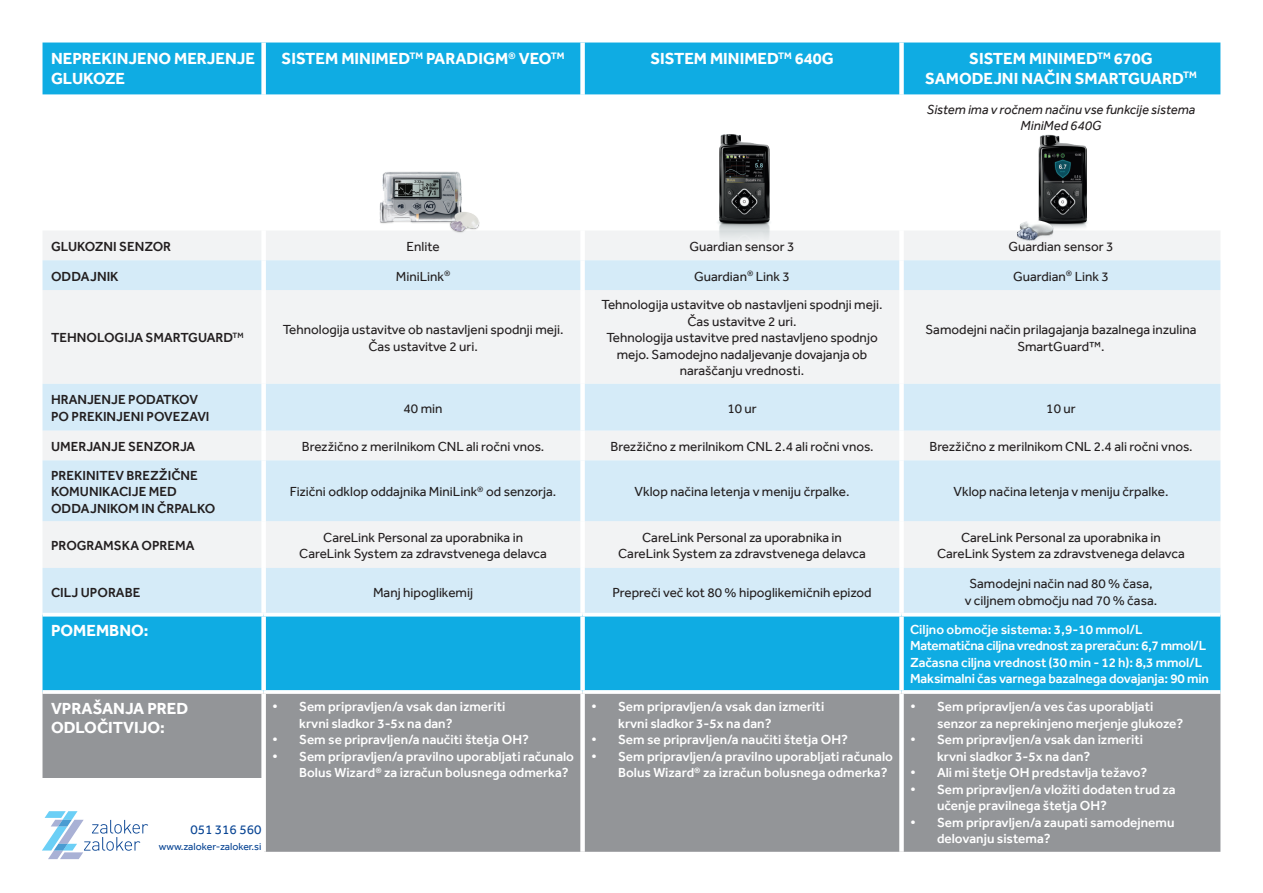
<style>
.page{position:relative;width:1263px;height:893px;background:#fff}
.page>*{position:absolute;margin:0;border:0;box-sizing:border-box;transform-origin:0 0}
.t1{font:700 16.5px/19.5px "Effra";color:#fff}
.t2{font:13.5px/16.5px "Effra";color:#231f20;text-align:center}
.t3{font:500 13.5px/16.5px "Effra";color:#fff}
.t4{font:500 13.5px/16.5px "Effra";color:#231f20}
.t5{font:italic 13.5px/16.5px "Effra";color:#231f20;text-align:center}
.t6{font:13.5px "Effra";color:#094594}
.t7{font:10.5px "Effra";color:#094594}
</style>
<div class="page">
<div style="left:43px;top:43px;width:1177px;height:51px;background:#0face3"></div>
<div style="left:43px;top:231px;width:1177px;height:29px;background:#f2f3f4"></div>
<svg style="left:43px;top:260px;width:1177px;height:353px;fill:#d5ebf8"></svg>
<div style="left:43px;top:617px;width:1177px;height:73px;background:#0face3"></div>
<div style="left:43px;top:694px;width:1177px;height:158px;background:#939598"></div>
<div style="left:261px;top:230px;width:5px;height:30px;background:#fff"></div>
<div style="left:580px;top:230px;width:5px;height:30px;background:#fff"></div>
<div style="left:899px;top:230px;width:5px;height:30px;background:#fff"></div>
<div style="left:261px;top:260px;width:5px;height:30px;background:#fff"></div>
<div style="left:580px;top:260px;width:5px;height:30px;background:#fff"></div>
<div style="left:899px;top:260px;width:5px;height:30px;background:#fff"></div>
<div style="left:261px;top:290px;width:5px;height:94px;background:#fff"></div>
<div style="left:580px;top:290px;width:5px;height:94px;background:#fff"></div>
<div style="left:899px;top:290px;width:5px;height:94px;background:#fff"></div>
<div style="left:261px;top:384px;width:5px;height:47px;background:#fff"></div>
<div style="left:580px;top:384px;width:5px;height:47px;background:#fff"></div>
<div style="left:899px;top:384px;width:5px;height:47px;background:#fff"></div>
<div style="left:261px;top:431px;width:5px;height:29px;background:#fff"></div>
<div style="left:580px;top:431px;width:5px;height:29px;background:#fff"></div>
<div style="left:899px;top:431px;width:5px;height:29px;background:#fff"></div>
<div style="left:261px;top:460px;width:5px;height:61px;background:#fff"></div>
<div style="left:580px;top:460px;width:5px;height:61px;background:#fff"></div>
<div style="left:899px;top:460px;width:5px;height:61px;background:#fff"></div>
<div style="left:261px;top:521px;width:5px;height:47px;background:#fff"></div>
<div style="left:580px;top:521px;width:5px;height:47px;background:#fff"></div>
<div style="left:899px;top:521px;width:5px;height:47px;background:#fff"></div>
<div style="left:261px;top:568px;width:5px;height:45px;background:#fff"></div>
<div style="left:580px;top:568px;width:5px;height:45px;background:#fff"></div>
<div style="left:899px;top:568px;width:5px;height:45px;background:#fff"></div>
<div style="left:261px;top:617px;width:5px;height:73px;background:#fff"></div>
<div style="left:580px;top:617px;width:5px;height:73px;background:#fff"></div>
<div style="left:899px;top:617px;width:5px;height:73px;background:#fff"></div>
<div style="left:261px;top:694px;width:5px;height:158px;background:#fff"></div>
<div style="left:580px;top:694px;width:5px;height:158px;background:#fff"></div>
<div style="left:899px;top:694px;width:5px;height:158px;background:#fff"></div>
<div style="left:261px;top:43px;width:5px;height:51px;background:#fff"></div>
<div style="left:580px;top:43px;width:5px;height:51px;background:#fff"></div>
<div style="left:899px;top:43px;width:5px;height:51px;background:#fff"></div>
<svg style="left:43px;top:614px;width:221px;height:3px"></svg>
<svg style="left:264px;top:613px;width:319px;height:4px"></svg>
<svg style="left:583px;top:616px;width:318px;height:1px"></svg>
<svg style="left:901px;top:613px;width:319px;height:4px"></svg>
<svg style="left:43px;top:690px;width:221px;height:4px"></svg>
<svg style="left:264px;top:690px;width:319px;height:4px"></svg>
<svg style="left:583px;top:690px;width:318px;height:4px"></svg>
<svg style="left:901px;top:690px;width:319px;height:4px"></svg>
<img style="left:374px;top:172px;width:108px;height:67px">
<img style="left:693px;top:134px;width:103px;height:108px">
<img style="left:1010px;top:134px;width:108px;height:106px">
<div style="left:38px;top:778px;width:226px;height:77px;background:#fff"></div>
<svg style="left:42px;top:811px;width:106px;height:48px"></svg>
<p class="t1" style="left:51px;top:49px;width:206px">NEPREKINJENO MERJENJE<br>GLUKOZE</p>
<p class="t1" style="left:282px;top:49px;width:284px">SISTEM MINIMED<sup>TM</sup> PARADIGM<sup>®</sup> VEO<sup>TM</sup></p>
<p class="t1" style="left:650px;top:49px;width:185px">SISTEM MINIMED<sup>TM</sup> 640G</p>
<p class="t1" style="left:925px;top:49px;width:273px;text-align:center">SISTEM MINIMED<sup>TM</sup> 670G<br>SAMODEJNI NAČIN SMARTGUARD<sup>TM</sup></p>
<p class="t5" style="left:927px;top:101px;width:270px">Sistem ima v ročnem načinu vse funkcije sistema<br>MiniMed 640G</p>
<p class="t4" style="left:51px;top:238px;width:122px">GLUKOZNI SENZOR</p>
<p class="t2" style="left:406px;top:238px;width:35px">Enlite</p>
<p class="t2" style="left:689px;top:238px;width:107px">Guardian sensor 3</p>
<p class="t2" style="left:1008px;top:238px;width:107px">Guardian sensor 3</p>
<p class="t4" style="left:51px;top:268px;width:69px">ODDAJNIK</p>
<p class="t2" style="left:396px;top:268px;width:56px">MiniLink<sup>®</sup></p>
<p class="t2" style="left:694px;top:268px;width:97px">Guardian<sup>®</sup> Link 3</p>
<p class="t2" style="left:1013px;top:268px;width:97px">Guardian<sup>®</sup> Link 3</p>
<p class="t4" style="left:51px;top:329px;width:194px">TEHNOLOGIJA SMARTGUARD<sup>TM</sup></p>
<p class="t2" style="left:283px;top:321px;width:282px">Tehnologija ustavitve ob nastavljeni spodnji meji.<br>Čas ustavitve 2 uri.</p>
<p class="t2" style="left:602px;top:296px;width:282px">Tehnologija ustavitve ob nastavljeni spodnji meji.<br>Čas ustavitve 2 uri.<br>Tehnologija ustavitve pred nastavljeno spodnjo mejo. Samodejno nadaljevanje dovajanja ob naraščanju vrednosti.</p>
<p class="t2" style="left:925px;top:321px;width:273px">Samodejni način prilagajanja bazalnega inzulina<br>SmartGuard™.</p>
<p class="t4" style="left:51px;top:391px;width:160px">HRANJENJE PODATKOV<br>PO PREKINJENI POVEZAVI</p>
<p class="t2" style="left:404px;top:400px;width:40px">40 min</p>
<p class="t2" style="left:727px;top:400px;width:31px">10 ur</p>
<p class="t2" style="left:1046px;top:400px;width:31px">10 ur</p>
<p class="t4" style="left:51px;top:438px;width:146px">UMERJANJE SENZORJA</p>
<p class="t2" style="left:302px;top:438px;width:244px">Brezžično z merilnikom CNL ali ročni vnos.</p>
<p class="t2" style="left:610px;top:438px;width:265px">Brezžično z merilnikom CNL 2.4 ali ročni vnos.</p>
<p class="t2" style="left:929px;top:438px;width:265px">Brezžično z merilnikom CNL 2.4 ali ročni vnos.</p>
<p class="t4" style="left:51px;top:467px;width:166px">PREKINITEV BREZŽIČNE<br>KOMUNIKACIJE MED<br>ODDAJNIKOM IN ČRPALKO</p>
<p class="t2" style="left:290px;top:483px;width:268px">Fizični odklop oddajnika MiniLink<sup>®</sup> od senzorja.</p>
<p class="t2" style="left:635px;top:483px;width:216px">Vklop načina letenja v meniju črpalke.</p>
<p class="t2" style="left:953px;top:483px;width:216px">Vklop načina letenja v meniju črpalke.</p>
<p class="t4" style="left:51px;top:537px;width:145px">PROGRAMSKA OPREMA</p>
<p class="t2" style="left:299px;top:529px;width:249px">CareLink Personal za uporabnika in<br>CareLink System za zdravstvenega delavca</p>
<p class="t2" style="left:618px;top:529px;width:249px">CareLink Personal za uporabnika in<br>CareLink System za zdravstvenega delavca</p>
<p class="t2" style="left:937px;top:529px;width:249px">CareLink Personal za uporabnika in<br>CareLink System za zdravstvenega delavca</p>
<p class="t4" style="left:51px;top:584px;width:91px">CILJ UPORABE</p>
<p class="t2" style="left:373px;top:584px;width:101px">Manj hipoglikemij</p>
<p class="t2" style="left:612px;top:584px;width:260px">Prepreči več kot 80 % hipoglikemičnih epizod</p>
<p class="t2" style="left:965px;top:575px;width:194px">Samodejni način nad 80 % časa, v ciljnem območju nad 70 % časa.</p>
<p class="t1" style="left:51px;top:621px;width:99px">POMEMBNO:</p>
<p class="t3" style="left:910px;top:621px;width:300px">Ciljno območje sistema: 3,9-10 mmol/L Matematična ciljna vrednost za preračun: 6,7 mmol/L Začasna ciljna vrednost (30 min - 12 h): 8,3 mmol/L Maksimalni čas varnega bazalnega dovajanja: 90 min</p>
<p class="t1" style="left:51px;top:698px;width:139px">VPRAŠANJA PRED<br>ODLOČITVIJO:</p>
<p class="t3" style="left:299px;top:698px;width:208px;text-indent:-27px">• Sem pripravljen/a vsak dan izmeriti krvni sladkor 3-5x na dan?</p>
<p class="t3" style="left:272px;top:731px;width:258px">• Sem se pripravljen/a naučiti štetja OH?</p>
<p class="t3" style="left:299px;top:748px;width:276px;text-indent:-27px">• Sem pripravljen/a pravilno uporabljati računalo<br>Bolus Wizard<sup>®</sup> za izračun bolusnega odmerka?</p>
<p class="t3" style="left:618px;top:698px;width:208px;text-indent:-27px">• Sem pripravljen/a vsak dan izmeriti krvni sladkor 3-5x na dan?</p>
<p class="t3" style="left:591px;top:731px;width:258px">• Sem se pripravljen/a naučiti štetja OH?</p>
<p class="t3" style="left:618px;top:748px;width:276px;text-indent:-27px">• Sem pripravljen/a pravilno uporabljati računalo<br>Bolus Wizard<sup>®</sup> za izračun bolusnega odmerka?</p>
<p class="t3" style="left:937px;top:698px;width:248px;text-indent:-27px">• Sem pripravljen/a ves čas uporabljati senzor za neprekinjeno merjenje glukoze?</p>
<p class="t3" style="left:937px;top:731px;width:208px;text-indent:-27px">• Sem pripravljen/a vsak dan izmeriti krvni sladkor 3-5x na dan?</p>
<p class="t3" style="left:910px;top:764px;width:239px">• Ali mi štetje OH predstavlja težavo?</p>
<p class="t3" style="left:937px;top:781px;width:240px;text-indent:-27px">• Sem pripravljen/a vložiti dodaten trud za učenje pravilnega štetja OH?</p>
<p class="t3" style="left:937px;top:814px;width:239px;text-indent:-27px">• Sem pripravljen/a zaupati samodejnemu delovanju sistema?</p>
<p class="t6" style="left:190px;top:822px;width:73px">051 316 560</p>
<p class="t7" style="left:159px;top:841px;width:104px">www.zaloker-zaloker.si</p>
</div>
